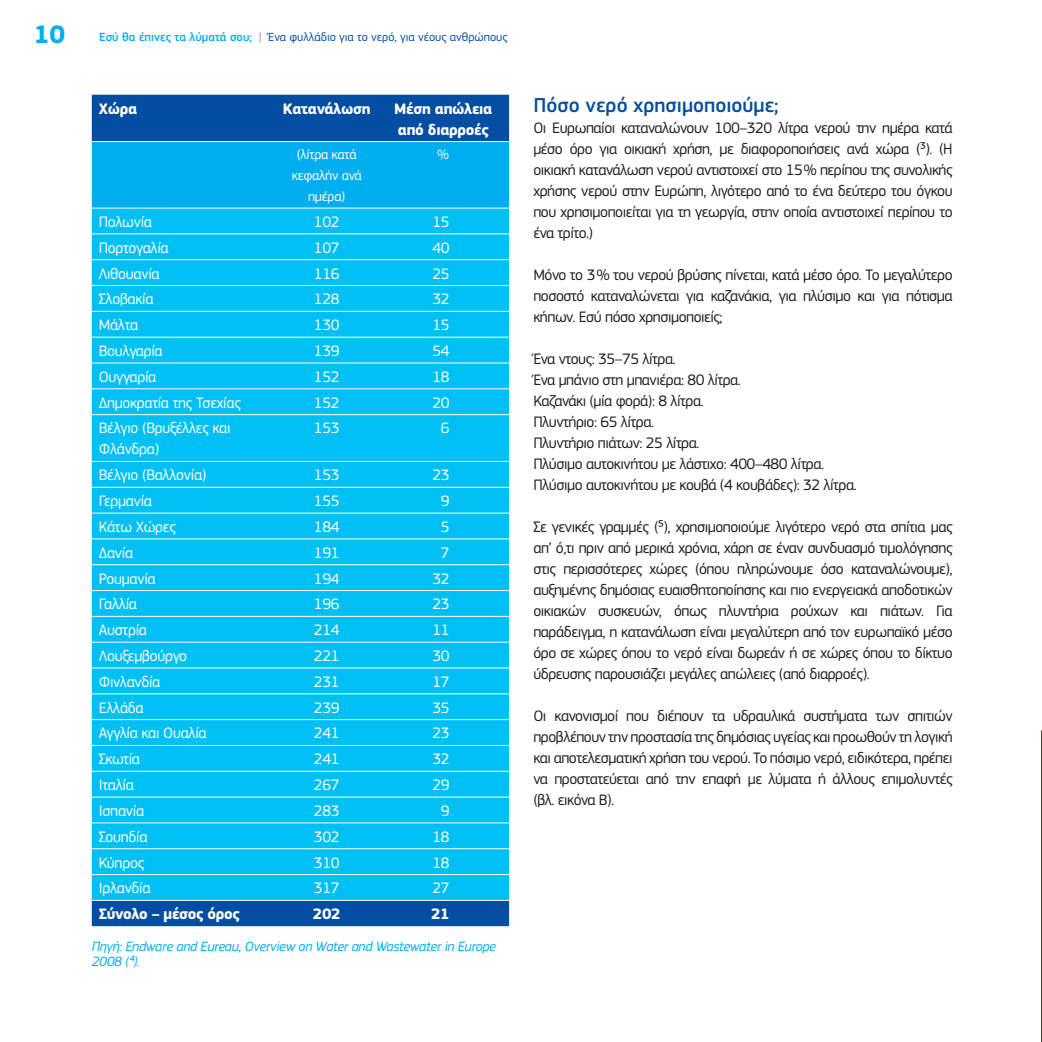
<style>
.page{position:relative;width:1042px;height:1042px;background:#fff}
.page>*{position:absolute;margin:0;border:0;box-sizing:border-box;transform-origin:0 0}
.t1{font:700 26.25px "EC Square Sans Pro";color:#00aeef}
.t2{font:500 21px "EC Square Sans Pro";color:#034ea2}
.t3{font:15.75px/21px "EC Square Sans Pro";letter-spacing:-.03em;color:#231f20;text-align:justify}
.t4{font:15.75px/21px "EC Square Sans Pro";letter-spacing:-.02em;color:#fff}
.t5{font:700 15.75px/21px "EC Square Sans Pro";letter-spacing:-.02em;color:#fff}
.t6{font:italic 14px/15.8px "EC Square Sans Pro";letter-spacing:-.02em;color:#00aeef}
.t7{font:14px/21px "EC Square Sans Pro";letter-spacing:-.02em;color:#fff;text-align:center}
.t8{font:12.25px "EC Square Sans Pro";color:#034ea2}
.s1{font-weight:500;color:#00aeef}
.s2{color:#808285}
</style>
<div class="page">
<hr style="left:1041px;top:0;width:1px;height:824px;background:#133e83">
<svg style="left:1041px;top:730px;width:1px;height:312px"></svg>
<div style="left:92px;top:95px;width:417px;height:831px;background:#034ea2"></div>
<div style="left:92px;top:142px;width:417px;height:66px;background:#00aeef"></div>
<div style="left:92px;top:209px;width:417px;height:691px;background:#00c0f3"></div>
<hr style="left:92px;top:141px;width:417px;height:1px;background:#fff">
<hr style="left:92px;top:208px;width:417px;height:1px;background:#fff">
<hr style="left:92px;top:233px;width:417px;height:1px;background:#fff">
<hr style="left:92px;top:259px;width:417px;height:1px;background:#fff">
<hr style="left:92px;top:285px;width:417px;height:1px;background:#fff">
<hr style="left:92px;top:311px;width:417px;height:1px;background:#fff">
<hr style="left:92px;top:337px;width:417px;height:1px;background:#fff">
<hr style="left:92px;top:362px;width:417px;height:1px;background:#fff">
<hr style="left:92px;top:388px;width:417px;height:1px;background:#fff">
<hr style="left:92px;top:414px;width:417px;height:1px;background:#fff">
<hr style="left:92px;top:461px;width:417px;height:1px;background:#fff">
<hr style="left:92px;top:487px;width:417px;height:1px;background:#fff">
<hr style="left:92px;top:513px;width:417px;height:1px;background:#fff">
<hr style="left:92px;top:538px;width:417px;height:1px;background:#fff">
<hr style="left:92px;top:564px;width:417px;height:1px;background:#fff">
<hr style="left:92px;top:590px;width:417px;height:1px;background:#fff">
<hr style="left:92px;top:616px;width:417px;height:1px;background:#fff">
<hr style="left:92px;top:642px;width:417px;height:1px;background:#fff">
<hr style="left:92px;top:667px;width:417px;height:1px;background:#fff">
<hr style="left:92px;top:693px;width:417px;height:1px;background:#fff">
<hr style="left:92px;top:719px;width:417px;height:1px;background:#fff">
<hr style="left:92px;top:745px;width:417px;height:1px;background:#fff">
<hr style="left:92px;top:771px;width:417px;height:1px;background:#fff">
<hr style="left:92px;top:796px;width:417px;height:1px;background:#fff">
<hr style="left:92px;top:822px;width:417px;height:1px;background:#fff">
<hr style="left:92px;top:848px;width:417px;height:1px;background:#fff">
<hr style="left:92px;top:874px;width:417px;height:1px;background:#fff">
<hr style="left:92px;top:900px;width:417px;height:1px;background:#fff">
<h1 class="t1" style="left:34px;top:18px;width:33px">10</h1>
<p class="t8" style="left:99px;top:32px;width:410px"><span class="s1">Εσύ θα έπινες τα λύματά σου;</span> <span class="s2">|</span> Ένα φυλλάδιο για το νερό, για νέους ανθρώπους</p>
<p class="t5" style="left:99px;top:98px;width:40px">Χώρα</p>
<p class="t5" style="left:283px;top:98px;width:89px">Κατανάλωση</p>
<p class="t5" style="left:394px;top:98px;width:100px">Μέση απώλεια από διαρροές</p>
<p class="t7" style="left:292px;top:145px;width:71px">(λίτρα κατά κεφαλήν ανά ημέρα)</p>
<p class="t7" style="left:437px;top:145px;width:13px">%</p>
<p class="t4" style="left:99px;top:213px;width:55px">Πολωνία</p>
<p class="t4" style="left:314px;top:213px;width:27px">102</p>
<p class="t4" style="left:432px;top:213px;width:19px">15</p>
<p class="t4" style="left:99px;top:239px;width:71px">Πορτογαλία</p>
<p class="t4" style="left:314px;top:239px;width:27px">107</p>
<p class="t4" style="left:432px;top:239px;width:19px">40</p>
<p class="t4" style="left:99px;top:264px;width:62px">Λιθουανία</p>
<p class="t4" style="left:314px;top:264px;width:27px">116</p>
<p class="t4" style="left:432px;top:264px;width:19px">25</p>
<p class="t4" style="left:99px;top:290px;width:56px">Σλοβακία</p>
<p class="t4" style="left:314px;top:290px;width:27px">128</p>
<p class="t4" style="left:432px;top:290px;width:19px">32</p>
<p class="t4" style="left:99px;top:316px;width:41px">Μάλτα</p>
<p class="t4" style="left:314px;top:316px;width:27px">130</p>
<p class="t4" style="left:432px;top:316px;width:19px">15</p>
<p class="t4" style="left:99px;top:342px;width:65px">Βουλγαρία</p>
<p class="t4" style="left:314px;top:342px;width:27px">139</p>
<p class="t4" style="left:432px;top:342px;width:19px">54</p>
<p class="t4" style="left:99px;top:368px;width:59px">Ουγγαρία</p>
<p class="t4" style="left:314px;top:368px;width:27px">152</p>
<p class="t4" style="left:432px;top:368px;width:19px">18</p>
<p class="t4" style="left:99px;top:393px;width:144px">Δημοκρατία της Τσεχίας</p>
<p class="t4" style="left:314px;top:393px;width:27px">152</p>
<p class="t4" style="left:432px;top:393px;width:19px">20</p>
<p class="t4" style="left:99px;top:419px;width:133px">Βέλγιο (Βρυξέλλες και<br>Φλάνδρα)</p>
<p class="t4" style="left:314px;top:419px;width:27px">153</p>
<p class="t4" style="left:441px;top:419px;width:10px">6</p>
<p class="t4" style="left:99px;top:466px;width:109px">Βέλγιο (Βαλλονία)</p>
<p class="t4" style="left:314px;top:466px;width:27px">153</p>
<p class="t4" style="left:432px;top:466px;width:19px">23</p>
<p class="t4" style="left:99px;top:492px;width:55px">Γερμανία</p>
<p class="t4" style="left:314px;top:492px;width:27px">155</p>
<p class="t4" style="left:441px;top:492px;width:10px">9</p>
<p class="t4" style="left:99px;top:518px;width:79px">Κάτω Χώρες</p>
<p class="t4" style="left:314px;top:518px;width:27px">184</p>
<p class="t4" style="left:441px;top:518px;width:10px">5</p>
<p class="t4" style="left:99px;top:543px;width:36px">Δανία</p>
<p class="t4" style="left:314px;top:543px;width:27px">191</p>
<p class="t4" style="left:441px;top:543px;width:10px">7</p>
<p class="t4" style="left:99px;top:569px;width:58px">Ρουμανία</p>
<p class="t4" style="left:314px;top:569px;width:27px">194</p>
<p class="t4" style="left:432px;top:569px;width:19px">32</p>
<p class="t4" style="left:99px;top:595px;width:40px">Γαλλία</p>
<p class="t4" style="left:314px;top:595px;width:27px">196</p>
<p class="t4" style="left:432px;top:595px;width:19px">23</p>
<p class="t4" style="left:99px;top:621px;width:50px">Αυστρία</p>
<p class="t4" style="left:314px;top:621px;width:27px">214</p>
<p class="t4" style="left:432px;top:621px;width:19px">11</p>
<p class="t4" style="left:99px;top:647px;width:90px">Λουξεμβούργο</p>
<p class="t4" style="left:314px;top:647px;width:27px">221</p>
<p class="t4" style="left:432px;top:647px;width:19px">30</p>
<p class="t4" style="left:99px;top:673px;width:63px">Φινλανδία</p>
<p class="t4" style="left:314px;top:673px;width:27px">231</p>
<p class="t4" style="left:432px;top:673px;width:19px">17</p>
<p class="t4" style="left:99px;top:698px;width:46px">Ελλάδα</p>
<p class="t4" style="left:314px;top:698px;width:27px">239</p>
<p class="t4" style="left:432px;top:698px;width:19px">35</p>
<p class="t4" style="left:99px;top:724px;width:109px">Αγγλία και Ουαλία</p>
<p class="t4" style="left:314px;top:724px;width:27px">241</p>
<p class="t4" style="left:432px;top:724px;width:19px">23</p>
<p class="t4" style="left:99px;top:750px;width:43px">Σκωτία</p>
<p class="t4" style="left:314px;top:750px;width:27px">241</p>
<p class="t4" style="left:432px;top:750px;width:19px">32</p>
<p class="t4" style="left:99px;top:776px;width:37px">Ιταλία</p>
<p class="t4" style="left:314px;top:776px;width:27px">267</p>
<p class="t4" style="left:432px;top:776px;width:19px">29</p>
<p class="t4" style="left:99px;top:802px;width:47px">Ισπανία</p>
<p class="t4" style="left:314px;top:802px;width:27px">283</p>
<p class="t4" style="left:441px;top:802px;width:10px">9</p>
<p class="t4" style="left:99px;top:827px;width:50px">Σουηδία</p>
<p class="t4" style="left:314px;top:827px;width:27px">302</p>
<p class="t4" style="left:432px;top:827px;width:19px">18</p>
<p class="t4" style="left:99px;top:853px;width:47px">Κύπρος</p>
<p class="t4" style="left:314px;top:853px;width:27px">310</p>
<p class="t4" style="left:432px;top:853px;width:19px">18</p>
<p class="t4" style="left:99px;top:879px;width:53px">Ιρλανδία</p>
<p class="t4" style="left:314px;top:879px;width:27px">317</p>
<p class="t4" style="left:432px;top:879px;width:19px">27</p>
<p class="t5" style="left:99px;top:903px;width:142px">Σύνολο – μέσος όρος</p>
<p class="t5" style="left:313px;top:903px;width:29px">202</p>
<p class="t5" style="left:431px;top:903px;width:20px">21</p>
<p class="t6" style="left:92px;top:939px;width:406px">Πηγή: Endware and Eureau, Overview on Water and Wastewater in Europe<br>2008 (⁴).</p>
<h2 class="t2" style="left:533px;top:92px;width:247px">Πόσο νερό χρησιμοποιούμε;</h2>
<p class="t3" style="left:533px;top:119px;width:421px">Οι Ευρωπαίοι καταναλώνουν 100–320 λίτρα νερού την ημέρα κατά μέσο όρο για οικιακή χρήση, με διαφοροποιήσεις ανά χώρα (³). (Η οικιακή κατανάλωση νερού αντιστοιχεί στο 15 % περίπου της συνολικής χρήσης νερού στην Ευρώπη, λιγότερο από το ένα δεύτερο του όγκου που χρησιμοποιείται για τη γεωργία, στην οποία αντιστοιχεί περίπου το ένα τρίτο.)</p>
<p class="t3" style="left:533px;top:266px;width:421px">Μόνο το 3 % του νερού βρύσης πίνεται, κατά μέσο όρο. Το μεγαλύτερο ποσοστό καταναλώνεται για καζανάκια, για πλύσιμο και για πότισμα κήπων. Εσύ πόσο χρησιμοποιείς;</p>
<p class="t3" style="left:533px;top:350px;width:325px;text-align:left">Ένα ντους: 35–75 λίτρα.<br>Ένα μπάνιο στη μπανιέρα: 80 λίτρα.<br>Καζανάκι (μία φορά): 8 λίτρα.<br>Πλυντήριο: 65 λίτρα.<br>Πλυντήριο πιάτων: 25 λίτρα.<br>Πλύσιμο αυτοκινήτου με λάστιχο: 400–480 λίτρα.<br>Πλύσιμο αυτοκινήτου με κουβά (4 κουβάδες): 32 λίτρα.</p>
<p class="t3" style="left:533px;top:518px;width:421px">Σε γενικές γραμμές (⁵), χρησιμοποιούμε λιγότερο νερό στα σπίτια μας απ’ ό,τι πριν από μερικά χρόνια, χάρη σε έναν συνδυασμό τιμολόγησης στις περισσότερες χώρες (όπου πληρώνουμε όσο καταναλώνουμε), αυξημένης δημόσιας ευαισθητοποίησης και πιο ενεργειακά αποδοτικών οικιακών συσκευών, όπως πλυντήρια ρούχων και πιάτων. Για παράδειγμα, η κατανάλωση είναι μεγαλύτερη από τον ευρωπαϊκό μέσο όρο σε χώρες όπου το νερό είναι δωρεάν ή σε χώρες όπου το δίκτυο ύδρευσης παρουσιάζει μεγάλες απώλειες (από διαρροές).</p>
<p class="t3" style="left:533px;top:707px;width:421px">Οι κανονισμοί που διέπουν τα υδραυλικά συστήματα των σπιτιών προβλέπουν την προστασία της δημόσιας υγείας και προωθούν τη λογική και αποτελεσματική χρήση του νερού. Το πόσιμο νερό, ειδικότερα, πρέπει να προστατεύεται από την επαφή με λύματα ή άλλους επιμολυντές (βλ. εικόνα Β).</p>
</div>
